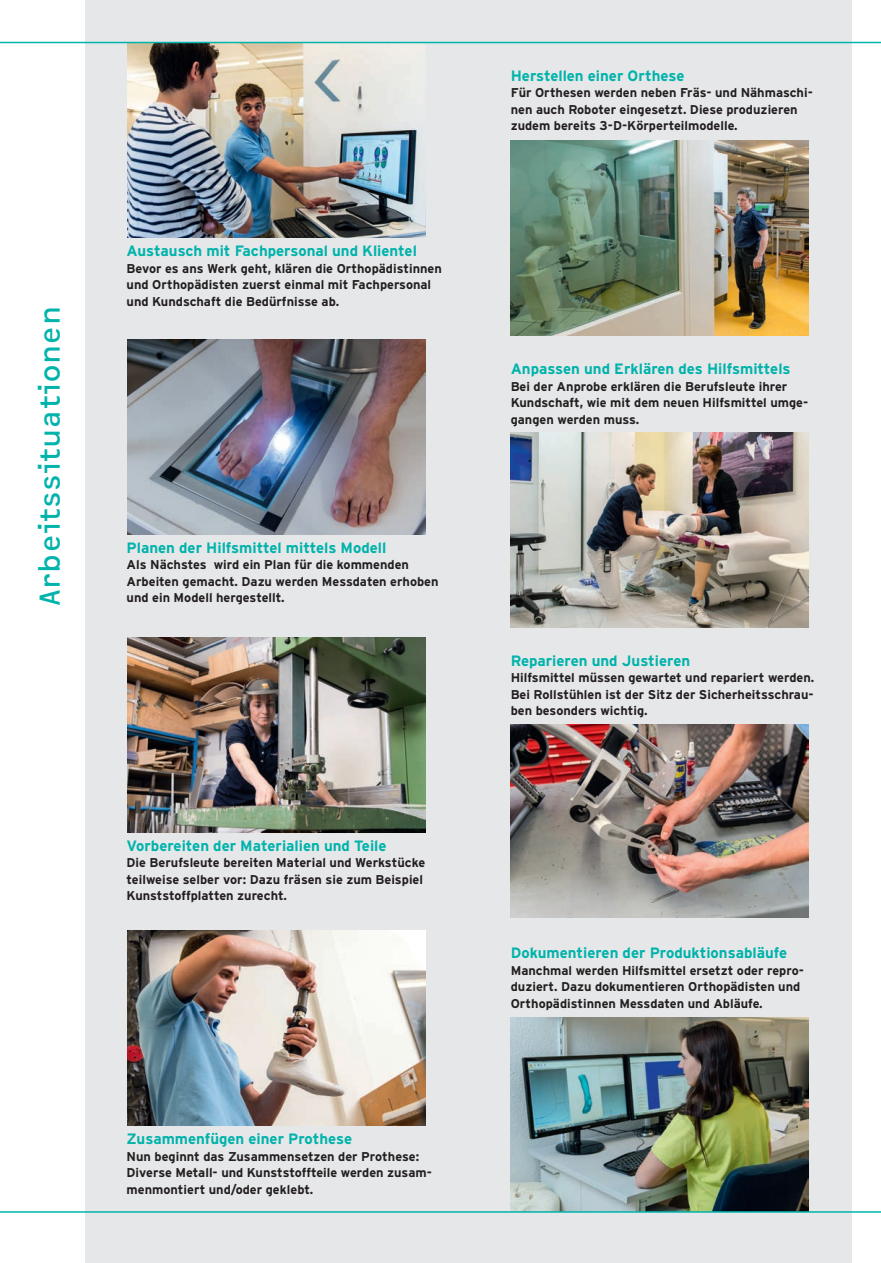
<style>
.page{position:relative;width:881px;height:1263px;background:#fff}
.page>*{position:absolute;margin:0;border:0;box-sizing:border-box;transform-origin:0 0}
.t1{font:30px "OCRF";color:#00b3ab}
.t2{font:700 15px "Interstate";color:#00b3ab}
.t3{font:700 12.75px/16.5px "Interstate";color:#231f20}
</style>
<div class="page">
<div style="left:85px;top:0;width:765px;height:1263px;background:#e6e7e9"></div>
<img style="left:128px;top:43px;width:297px;height:195px">
<img style="left:128px;top:339px;width:297px;height:195px">
<img style="left:128px;top:637px;width:297px;height:195px">
<img style="left:128px;top:931px;width:297px;height:195px">
<img style="left:510px;top:140px;width:298px;height:195px">
<img style="left:510px;top:433px;width:298px;height:195px">
<img style="left:510px;top:1018px;width:298px;height:193px">
<hr style="left:0;top:1211px;width:880px;height:2px;background:#00b3ab">
<hr style="left:0;top:42px;width:880px;height:1px;background:#00b3ab">
<img style="left:510px;top:724px;width:298px;height:194px">
<h1 class="t1" style="left:31px;top:606px;width:302px;rotate:-90deg">Arbeitssituationen</h1>
<p class="t2" style="left:126px;top:242px;width:292px">Austausch mit Fachpersonal und Klientel</p>
<p class="t3" style="left:126px;top:260px;width:317px">Bevor es ans Werk geht, klären die Orthopädistinnen und Orthopädisten zuerst einmal mit Fachpersonal und Kundschaft die Bedürfnisse ab.</p>
<p class="t2" style="left:126px;top:539px;width:261px">Planen der Hilfsmittel mittels Modell</p>
<p class="t3" style="left:126px;top:556px;width:313px">Als Nächstes wird ein Plan für die kommenden<br>Arbeiten gemacht. Dazu werden Messdaten erhoben und ein Modell hergestellt.</p>
<p class="t2" style="left:126px;top:837px;width:261px">Vorbereiten der Materialien und Teile</p>
<p class="t3" style="left:126px;top:854px;width:300px">Die Berufsleute bereiten Material und Werkstücke teilweise selber vor: Dazu fräsen sie zum Beispiel<br>Kunststoffplatten zurecht.</p>
<p class="t2" style="left:126px;top:1131px;width:227px">Zusammenfügen einer Prothese</p>
<p class="t3" style="left:126px;top:1148px;width:307px">Nun beginnt das Zusammensetzen der Prothese:<br>Diverse Metall- und Kunststoffteile werden zusam&shy;menmontiert und/oder geklebt.</p>
<p class="t2" style="left:510px;top:67px;width:175px">Herstellen einer Orthese</p>
<p class="t3" style="left:510px;top:84px;width:303px">Für Orthesen werden neben Fräs- und Nähmaschi&shy;nen auch Roboter eingesetzt. Diese produzieren zudem bereits 3-D-Körperteilmodelle.</p>
<p class="t2" style="left:510px;top:361px;width:281px">Anpassen und Erklären des Hilfsmittels</p>
<p class="t3" style="left:510px;top:378px;width:299px">Bei der Anprobe erklären die Berufsleute ihrer<br>Kundschaft, wie mit dem neuen Hilfsmittel umge&shy;gangen werden muss.</p>
<p class="t2" style="left:510px;top:652px;width:181px">Reparieren und Justieren</p>
<p class="t3" style="left:510px;top:669px;width:305px;text-align:justify">Hilfsmittel müssen gewartet und repariert werden.<br>Bei Rollstühlen ist der Sitz der Sicherheitsschrau&shy;ben besonders wichtig.</p>
<p class="t2" style="left:510px;top:945px;width:278px">Dokumentieren der Produktionsabläufe</p>
<p class="t3" style="left:510px;top:962px;width:294px">Manchmal werden Hilfsmittel ersetzt oder repro&shy;duziert. Dazu dokumentieren Orthopädisten und<br>Orthopädistinnen Messdaten und Abläufe.</p>
</div>
